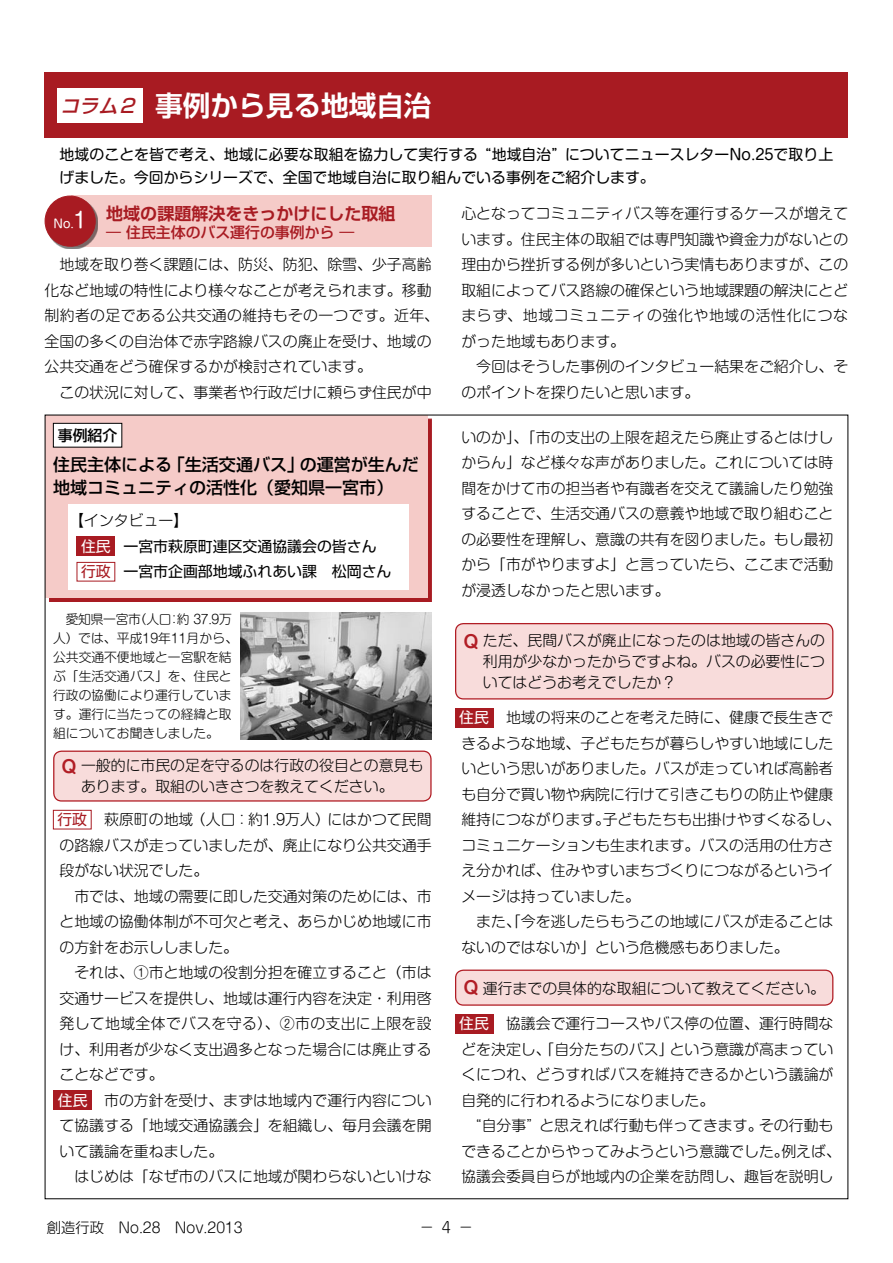
<style>
.page{position:relative;width:893px;height:1263px;background:#fff}
.page>*{position:absolute;margin:0;border:0;box-sizing:border-box;transform-origin:0 0}
.t1{font:700 27.6px "Shin Go Pr 6 De";color:#fff}
.t2{font:500 16.95px/23.4px "Shin Go Pr 6";color:#000}
.t3{font:700 16.95px "Shin Go Pr 6 De";color:#a81b22}
.t4{font:300 14.85px/25.5px "Shin M Go Pr 6";color:#000}
.t5{font:14.85px/23.4px "Shin M Go Pr 6";letter-spacing:.005em;color:#000}
.t6{font:14.85px/25.5px "Shin Go Pr 6";color:#000}
.t7{font:500 14.85px "Shin Go Pr 6";color:#a81b22}
.t8{font:14.85px "Shin M Go Pr 6";color:#fff}
.t9{font:500 14.85px "Shin Go Pr 6";color:#000}
.t10{font:14.85px "Shin M Go Pr 6";color:#a81b22}
.t11{font:300 14.4px "Shin M Go Pr 6";color:#000}
.t12{font:300 12.75px/19.2px "Shin M Go Pr 6";color:#000}
.t13{font:11.7px "Shin M Go Pr 6";color:#fff}
.s1{font-family:"Shin Go Pr 6";font-weight:500;font-style:italic;font-size:19.2px;color:#a81b22}
.s2{font-size:21.3px}
.s3{font-family:"Shin M Go Pr 6 De";font-weight:700;font-size:16.95px;color:#b11d25}
</style>
<div class="page">
<div style="left:71px;top:196px;width:361px;height:51px;background:#f5cbc8"></div>
<svg style="left:49px;top:419px;width:383px;height:183px;background:#b73e43"></svg>
<div style="left:45px;top:415px;width:382px;height:182px;background:#f5cbc8"></div>
<div style="left:68px;top:505px;width:340px;height:85px;background:#fff"></div>
<div style="left:47px;top:198px;width:51px;height:51px;background:#000;opacity:.5"></div>
<div style="left:45px;top:196px;width:50px;height:50px;background:#a81b22;border-radius:50%"></div>
<div style="left:45px;top:196px;width:51px;height:51px;border:1px solid #a81b22;border-radius:50%"></div>
<div style="left:53px;top:423px;width:69px;height:24px;background:#fff"></div>
<div style="left:53px;top:423px;width:69px;height:24px;border:1px solid #000"></div>
<div style="left:77px;top:537px;width:38px;height:19px;background:#a81b22"></div>
<div style="left:77px;top:562px;width:38px;height:19px;border:1px solid #a81b22"></div>
<img style="left:240px;top:612px;width:192px;height:128px">
<div style="left:54px;top:751px;width:377px;height:50px;background:#f8dcdb;border-radius:8px"></div>
<div style="left:53px;top:750px;width:379px;height:51px;border:1px solid #b11d25;border-radius:8px"></div>
<div style="left:456px;top:970px;width:377px;height:35px;background:#f8dcdb;border-radius:8px"></div>
<div style="left:455px;top:969px;width:378px;height:37px;border:1px solid #b11d25;border-radius:8px"></div>
<div style="left:456px;top:624px;width:377px;height:75px;background:#f8dcdb;border-radius:8px"></div>
<div style="left:455px;top:623px;width:378px;height:76px;border:1px solid #b11d25;border-radius:8px"></div>
<div style="left:54px;top:1091px;width:38px;height:19px;background:#a81b22"></div>
<div style="left:53px;top:810px;width:38px;height:19px;border:1px solid #a81b22"></div>
<div style="left:455px;top:708px;width:38px;height:19px;background:#a81b22"></div>
<div style="left:455px;top:1014px;width:38px;height:19px;background:#a81b22"></div>
<div style="left:45px;top:72px;width:803px;height:66px;background:#a81b22"></div>
<div style="left:57px;top:88px;width:85px;height:34px;background:#fff"></div>
<h1 class="t1" style="left:60px;top:83px;width:373px"><span class="s1">コラム２</span> 事例から見る地域自治</h1>
<p class="t5" style="left:60px;top:142px;width:775px">地域のことを皆で考え、地域に必要な取組を協力して実行する “地域自治” についてニュースレターNo.25で取り上げました。今回からシリーズで、全国で地域自治に取り組んでいる事例をご紹介します。</p>
<p class="t3" style="left:106px;top:199px;width:291px">地域の課題解決をきっかけにした取組</p>
<p class="t7" style="left:106px;top:220px;width:250px">― 住民主体のバス運行の事例から ―</p>
<p class="t4" style="left:461px;top:200px;width:388px">心となってコミュニティバス等を運行するケースが増えています。住民主体の取組では専門知識や資金力がないとの理由から挫折する例が多いという実情もありますが、この取組によってバス路線の確保という地域課題の解決にとどまらず、地域コミュニティの強化や地域の活性化につながった地域もあります。<br>　今回はそうした事例のインタビュー結果をご紹介し、そのポイントを探りたいと思います。</p>
<p class="t13" style="left:53px;top:214px;width:35px">No.<span class="s2">1</span></p>
<p class="t4" style="left:45px;top:251px;width:396px">　地域を取り巻く課題には、防災、防犯、除雪、少子高齢化など地域の特性により様々なことが考えられます。移動制約者の足である公共交通の維持もその一つです。近年、全国の多くの自治体で赤字路線バスの廃止を受け、地域の公共交通をどう確保するかが検討されています。<br>　この状況に対して、事業者や行政だけに頼らず住民が中</p>
<p class="t9" style="left:58px;top:423px;width:61px">事例紹介</p>
<p class="t2" style="left:53px;top:452px;width:367px">住民主体による「生活交通バス」の運営が生んだ地域コミュニティの活性化（愛知県一宮市）</p>
<p class="t4" style="left:69px;top:507px;width:121px">【インタビュー】</p>
<p class="t8" style="left:81px;top:534px;width:31px">住民</p>
<p class="t10" style="left:81px;top:560px;width:31px">行政</p>
<p class="t6" style="left:124px;top:532px;width:269px">一宮市萩原町連区交通協議会の皆さん一宮市企画部地域ふれあい課　松岡さん</p>
<p class="t12" style="left:53px;top:608px;width:187px">　愛知県一宮市（人口：約 37.9万人）では、平成19年11月から、公共交通不便地域と一宮駅を結ぶ「生活交通バス」を、住民と行政の協働により運行しています。運行に当たっての経緯と取組についてお聞きしました。</p>
<p class="t4" style="left:81px;top:754px;width:344px;line-height:21.3px;text-indent:-19px"><span class="s3">Q</span> 一般的に市民の足を守るのは行政の役目との意見もあります。取組のいきさつを教えてください。</p>
<p class="t10" style="left:57px;top:808px;width:31px">行政</p>
<p class="t4" style="left:60px;top:806px;width:374px">　　　萩原町の地域（人口：約1.9万人）にはかつて民間の路線バスが走っていましたが、廃止になり公共交通手段がない状況でした。<br>　市では、地域の需要に即した交通対策のためには、市と地域の協働体制が不可欠と考え、あらかじめ地域に市の方針をお示ししました。<br>　それは、①市と地域の役割分担を確立すること（市は交通サービスを提供し、地域は運行内容を決定・利用啓発して地域全体でバスを守る）、②市の支出に上限を設け、利用者が少なく支出過多となった場合には廃止することなどです。<br>　　　市の方針を受け、まずは地域内で運行内容について協議する「地域交通協議会」を組織し、毎月会議を開いて議論を重ねました。<br>　はじめは「なぜ市のバスに地域が関わらないといけな</p>
<p class="t8" style="left:58px;top:1088px;width:31px">住民</p>
<p class="t4" style="left:461px;top:423px;width:374px;text-align:justify">いのか」、「市の支出の上限を超えたら廃止するとはけしからん」など様々な声がありました。これについては時間をかけて市の担当者や有識者を交えて議論したり勉強することで、生活交通バスの意義や地域で取り組むことの必要性を理解し、意識の共有を図りました。もし最初から「市がやりますよ」と言っていたら、ここまで活動が浸透しなかったと思います。</p>
<p class="t4" style="left:483px;top:628px;width:344px;line-height:21.3px;text-align:justify;text-indent:-19px"><span class="s3">Q</span> ただ、民間バスが廃止になったのは地域の皆さんの利用が少なかったからですよね。バスの必要性についてはどうお考えでしたか？</p>
<p class="t4" style="left:461px;top:704px;width:381px">　　　地域の将来のことを考えた時に、健康で長生きできるような地域、子どもたちが暮らしやすい地域にしたいという思いがありました。バスが走っていれば高齢者も自分で買い物や病院に行けて引きこもりの防止や健康維持につながります。子どもたちも出掛けやすくなるし、コミュニケーションも生まれます。バスの活用の仕方さえ分かれば、住みやすいまちづくりにつながるというイメージは持っていました。<br>　また、「今を逃したらもうこの地域にバスが走ることはないのではないか」という危機感もありました。</p>
<p class="t8" style="left:459px;top:706px;width:31px">住民</p>
<p class="t4" style="left:463px;top:975px;width:363px"><span class="s3">Q</span> 運行までの具体的な取組について教えてください。</p>
<p class="t4" style="left:461px;top:1010px;width:381px">　　　協議会で運行コースやバス停の位置、運行時間などを決定し、「自分たちのバス」という意識が高まっていくにつれ、どうすればバスを維持できるかという議論が自発的に行われるようになりました。<br>　“自分事” と思えれば行動も伴ってきます。その行動もできることからやってみようという意識でした。例えば、協議会委員自らが地域内の企業を訪問し、趣旨を説明し</p>
<p class="t8" style="left:459px;top:1012px;width:31px">住民</p>
<p class="t11" style="left:47px;top:1215px;width:197px">創造行政　No.28　Nov.2013</p>
<p class="t4" style="left:420px;top:1213px;width:55px">− 4 −</p>
</div>
